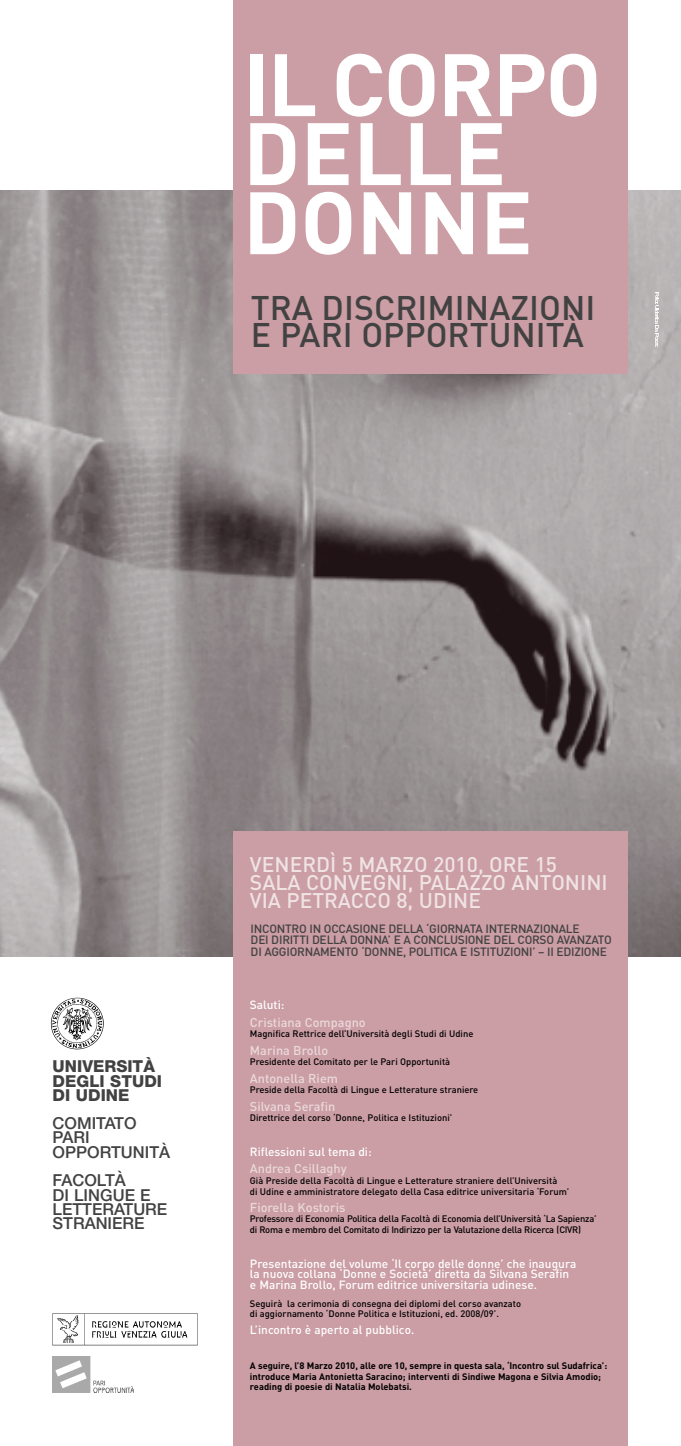
<style>
.page{position:relative;width:681px;height:1446px;background:#fff}
.page>*{position:absolute;margin:0;border:0;box-sizing:border-box;transform-origin:0 0}
.t1{font:700 86.93px/69px "DIN";color:#fff}
.t2{font:500 33.75px/27px "DIN";color:#424242}
.t3{font:500 21px/18px "DIN";color:#efe3e4}
.t4{font:500 16.5px/14.2px "Helvetica Neue";color:#424242}
.t5{font:800 16.5px/14.2px "Helvetica Neue";color:#424242}
.t6{font:500 12.75px "DIN";color:#ead9db}
.t7{font:500 11.85px/10.8px "DIN";color:#fff}
.t8{font:500 11.85px/11.2px "DIN";letter-spacing:-.02em;color:#424242}
.t9{font:500 9.3px/10.8px "DIN";color:#000}
.t10{font:700 9.3px/10.8px "DIN";color:#000}
.t11{font:500 9.3px/10.8px "DIN";letter-spacing:-.025em;color:#000}
</style>
<div class="page">
<img style="left:0;top:191px;width:680px;height:765px">
<svg style="left:653px;top:292px;width:5px;height:55px"></svg>
<div style="left:233px;top:0;width:394px;height:374px;background:#cb9da4"></div>
<img style="left:51px;top:997px;width:52px;height:53px">
<div style="left:233px;top:831px;width:394px;height:614px;background:#cb9da4"></div>
<img style="left:52px;top:1313px;width:146px;height:33px">
<img style="left:53px;top:1357px;width:81px;height:32px">
<img style="left:53px;top:1389px;width:81px;height:3px">
<h1 class="t1" style="left:243px;top:55px;width:360px">ILC O R P O<br>DELLE<br>DONNE</h1>
<h2 class="t2" style="left:251px;top:296px;width:346px">TRA DISCRIMINAZIONI<br>E PARI OPPORTUNITÀ</h2>
<h3 class="t5" style="left:53px;top:1060px;width:111px">UNIVERSITÀ<br>DEGLI STUDI<br>DI UDINE</h3>
<h3 class="t4" style="left:53px;top:1117px;width:119px">COMITATO<br>PARI<br>OPPORTUNITÀ</h3>
<h3 class="t4" style="left:53px;top:1175px;width:116px">FACOLTÀ<br>DI LINGUE E<br>LETTERATURE<br>STRANIERE</h3>
<h3 class="t3" style="left:250px;top:857px;width:359px">VENERDÌ 5 MARZO 2010, ORE 15<br>SALA CONVEGNI, PALAZZO ANTONINI<br>VIA PETRACCO 8, UDINE</h3>
<p class="t8" style="left:250px;top:924px;width:362px">INCONTRO IN OCCASIONE DELLA ‘GIORNATA INTERNAZIONALE<br>DEI DIRITTI DELLA DONNA’ E A CONCLUSIONE DEL CORSO AVA N Z ATO<br>DI AG G IO R N A M E N TO ‘DONNE, POLITICA E ISTITUZIONI’ – II EDIZIONE</p>
<p class="t7" style="left:250px;top:1000px;width:36px">Saluti:</p>
<h3 class="t6" style="left:250px;top:1016px;width:117px">Cristiana Compagno</h3>
<p class="t9" style="left:250px;top:1029px;width:225px">Magnifica Rettrice dell’Università degli Studi di Udine</p>
<h3 class="t6" style="left:250px;top:1044px;width:80px">Marina Brollo</h3>
<p class="t9" style="left:250px;top:1057px;width:202px">Presidente del Comitato per le Pari Opportunità</p>
<h3 class="t6" style="left:250px;top:1072px;width:90px">Antonella Riem</h3>
<p class="t9" style="left:250px;top:1085px;width:230px">Preside della Facoltà di Lingue e Letterature straniere</p>
<h3 class="t6" style="left:250px;top:1100px;width:87px">Silvana Serafin</h3>
<p class="t9" style="left:250px;top:1113px;width:204px">Direttrice del corso ‘Donne, Politica e Istituzioni’</p>
<p class="t7" style="left:250px;top:1147px;width:123px">Riflessioni sul tema di:</p>
<h3 class="t6" style="left:250px;top:1163px;width:98px">Andrea Csillaghy</h3>
<p class="t9" style="left:250px;top:1175px;width:321px">Già Preside della Facoltà di Lingue e Letterature straniere dell’Università<br>di Udine e amministratore delegato della Casa editrice universitaria ‘Forum’</p>
<h3 class="t6" style="left:250px;top:1201px;width:97px">Fiorella Kostoris</h3>
<p class="t11" style="left:250px;top:1214px;width:348px">P ro fe ss o re di Economia Po litica della Fa coltà di Economia dell’U n ive rsità ‘La Sapienza’ di Roma e membro del Comita to di Indirizzo per la Va lu tazione della Rice rca (CIVR)</p>
<p class="t7" style="left:250px;top:1259px;width:328px">Presentazione del volume ‘Il corpo delle donne’ che inaugura la nuova collana ‘Donne e Società’ diretta da Silvana Serafin e Marina Brollo, Forum editrice universitaria udinese.</p>
<p class="t9" style="left:250px;top:1298px;width:272px">Seguirà la cerimonia di consegna dei diplomi del corso avanzato di aggiornamento ‘Donne Politica e Istituzioni, ed. 2008/09’.</p>
<p class="t7" style="left:250px;top:1325px;width:166px">L’incontro è aperto al pubblico.</p>
<p class="t10" style="left:250px;top:1360px;width:359px">A seguire, l’8 Marzo 2010, alle ore 10, sempre in questa sala, ‘Inco n t ro sul Sudafrica’: introduce Maria Antonietta Saracino; interventi di Sindiwe Magona e Silvia Amodio; reading di poesie di Natalia Molebatsi.</p>
</div>
